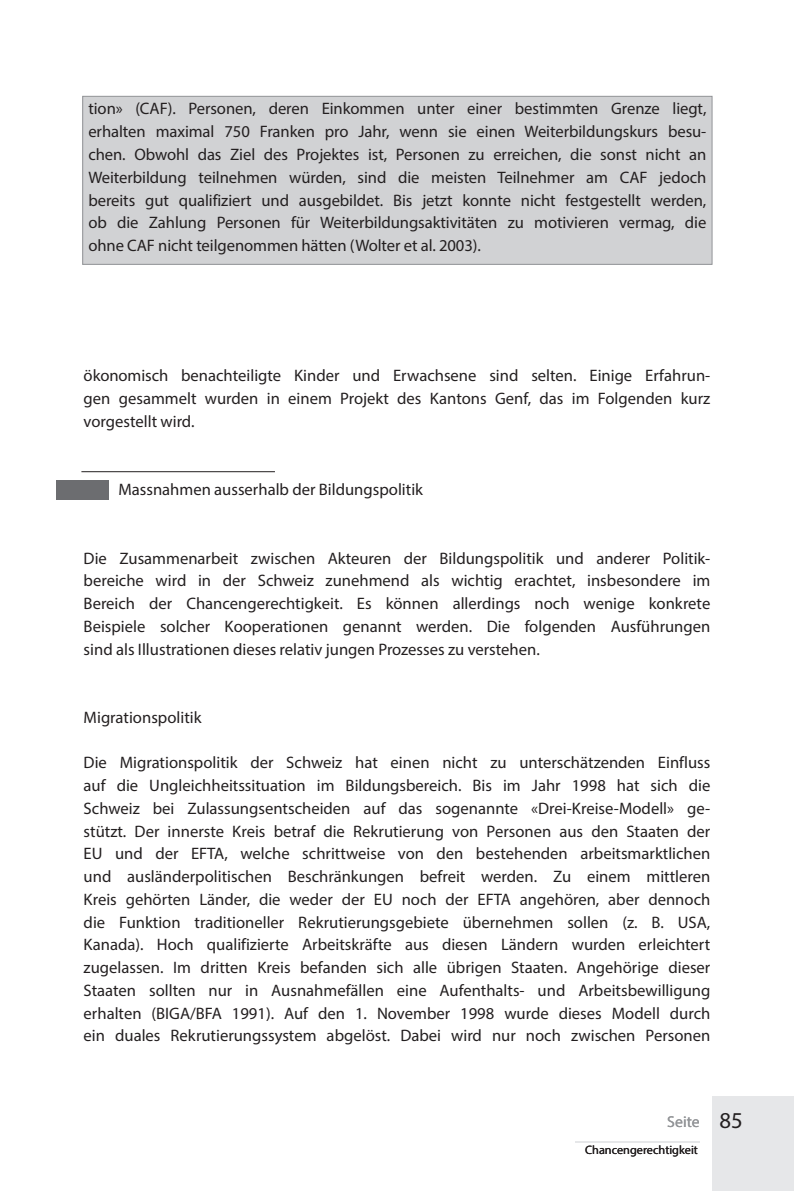
<style>
.page{position:relative;width:794px;height:1191px;background:#fff}
.page>*{position:absolute;margin:0;border:0;box-sizing:border-box;transform-origin:0 0}
.t1{font:16.62px/22.8px "Myriad Pro";color:#231f20;text-align:justify}
.t2{font:15.75px "Myriad Pro";color:#939598}
.t3{font:12.25px "Myriad Pro";color:#231f20}
.s1{font-size:22.75px;color:#231f20}
</style>
<div class="page">
<div style="left:712px;top:1096px;width:82px;height:95px;background:#e6e7e9"></div>
<hr style="left:575px;top:1140px;width:124px;height:2px;background:#e6e7e9">
<div style="left:56px;top:480px;width:53px;height:19px;background:#6c6d70"></div>
<hr style="left:81px;top:471px;width:194px;height:1px;background:#231f20">
<div style="left:83px;top:96px;width:629px;height:168px;background:#d1d2d4"></div>
<div style="left:82px;top:96px;width:630px;height:169px;border:1px solid #939598"></div>
<p class="t1" style="left:88px;top:97px;width:619px">tion» (CAF). Personen, deren Einkommen unter einer bestimmten Grenze liegt, erhalten maximal 750 Franken pro Jahr, wenn sie einen Weiterbildungskurs besu&shy;chen. Obwohl das Ziel des Projektes ist, Personen zu erreichen, die sonst nicht an Weiterbildung teilnehmen würden, sind die meisten Teilnehmer am CAF jedoch bereits gut qualifiziert und ausgebildet. Bis jetzt konnte nicht festgestellt werden, ob die Zahlung Personen für Weiterbildungsaktivitäten zu motivieren vermag, die ohne CAF nicht teilgenommen hätten (Wolter et al. 2003).</p>
<p class="t1" style="left:84px;top:364px;width:628px">ökonomisch benachteiligte Kinder und Erwachsene sind selten. Einige Erfahrun&shy;gen gesammelt wurden in einem Projekt des Kantons Genf, das im Folgenden kurz vorgestellt wird.</p>
<p class="t1" style="left:118px;top:478px;width:306px">Massnahmen ausserhalb der Bildungspolitik</p>
<p class="t1" style="left:84px;top:546px;width:628px">Die Zusammenarbeit zwischen Akteuren der Bildungspolitik und anderer Politik&shy;bereiche wird in der Schweiz zunehmend als wichtig erachtet, insbesondere im Bereich der Chancengerechtigkeit. Es können allerdings noch wenige konkrete Beispiele solcher Kooperationen genannt werden. Die folgenden Ausführungen sind als Illustrationen dieses relativ jungen Prozesses zu verstehen.</p>
<p class="t1" style="left:84px;top:705px;width:119px">Migrationspolitik</p>
<p class="t1" style="left:84px;top:751px;width:628px">Die Migrationspolitik der Schweiz hat einen nicht zu unterschätzenden Einfluss auf die Ungleichheitssituation im Bildungsbereich. Bis im Jahr 1998 hat sich die Schweiz bei Zulassungsentscheiden auf das sogenannte «Drei-Kreise-Modell» ge&shy;stützt. Der innerste Kreis betraf die Rekrutierung von Personen aus den Staaten der EU und der EFTA, welche schrittweise von den bestehenden arbeitsmarktlichen und ausländerpolitischen Beschränkungen befreit werden. Zu einem mittleren Kreis gehörten Länder, die weder der EU noch der EFTA angehören, aber dennoch die Funktion traditioneller Rekrutierungsgebiete übernehmen sollen (z. B. USA, Kanada). Hoch qualifizierte Arbeitskräfte aus diesen Ländern wurden erleichtert zugelassen. Im dritten Kreis befanden sich alle übrigen Staaten. Angehörige dieser Staaten sollten nur in Ausnahmefällen eine Aufenthalts- und Arbeitsbewilligung erhalten (BIGA/BFA 1991). Auf den 1. November 1998 wurde dieses Modell durch ein duales Rekrutierungssystem abgelöst. Dabei wird nur noch zwischen Personen</p>
<p class="t2" style="left:667px;top:1112px;width:77px">Seite <span class="s1">85</span></p>
<p class="t3" style="left:585px;top:1142px;width:114px">Chancengerechtigkeit</p>
</div>
